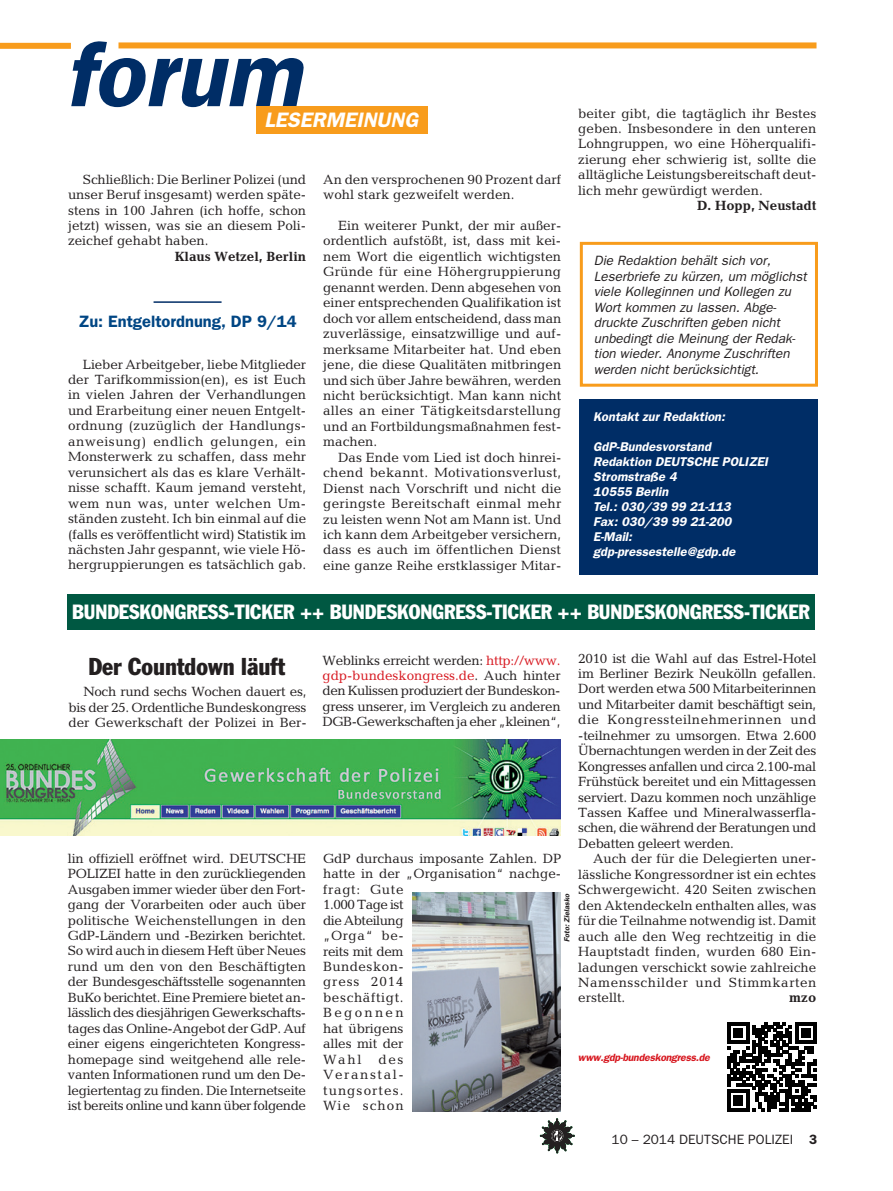
<style>
.page{position:relative;width:893px;height:1191px;background:#fff}
.page>*{position:absolute;margin:0;border:0;box-sizing:border-box;transform-origin:0 0}
.t1{font:italic 600 93px "Franklin Gothic";color:#002d66}
.t2{font:condensed 24px "Franklin Gothic";color:#231f20}
.t3{font:italic 600 21px "Franklin Gothic";color:#fff}
.t4{font:condensed 20.25px "Franklin Gothic";color:#fff}
.t5{font:600 16.5px "Franklin Gothic";color:#004684}
.t6{font:13.5px/15.5px "Candida";color:#231f20;text-align:justify}
.t7{font:italic 13.5px/15.5px "Franklin Gothic";color:#231f20}
.t8{font:700 13.5px "Candida";color:#231f20}
.t9{font:13.5px "Franklin Gothic";color:#231f20}
.t10{font:italic 600 12.75px/15px "Franklin Gothic";color:#fff}
.t11{font:italic 600 10.5px "Franklin Gothic";letter-spacing:-.02em;color:#d7171f}
.t12{font:italic 600 7.5px "Franklin Gothic";color:#231f20}
.s1{color:#d7171f}
.s2{font-weight:600}
</style>
<div class="page">
<svg style="left:540px;top:1118px;width:34px;height:35px"></svg>
<div style="left:118px;top:42px;width:698px;height:6px;background:#f89c1c"></div>
<div style="left:256px;top:106px;width:171px;height:28px;background:#f89c1c"></div>
<div style="left:0;top:43px;width:71px;height:6px;background:#f89c1c"></div>
<div style="left:580px;top:242px;width:238px;height:145px;border:3px solid #f89c1c"></div>
<div style="left:580px;top:399px;width:238px;height:175px;background:#002d66"></div>
<hr style="left:154px;top:301px;width:68px;height:2px;background:#002d66">
<img style="left:0;top:739px;width:561px;height:97px">
<svg style="left:728px;top:1022px;width:88px;height:89px"></svg>
<img style="left:413px;top:892px;width:147px;height:219px">
<div style="left:67px;top:594px;width:748px;height:35px;background:#005842"></div>
<h1 class="t1" style="left:65px;top:19px;width:238px">forum</h1>
<h3 class="t3" style="left:264px;top:107px;width:155px">LESERMEINUNG</h3>
<p class="t6" style="left:68px;top:171px;width:240px;text-indent:15px">Schließlich: Die Berliner Polizei (und unser Beruf insgesamt) werden späte&shy;stens in 100 Jahren (ich hoffe, schon jetzt) wissen, was sie an diesem Poli&shy;zeichef gehabt haben.</p>
<p class="t8" style="left:175px;top:249px;width:133px">Klaus Wetzel, Berlin</p>
<p class="t5" style="left:78px;top:311px;width:220px">Zu: Entgeltordnung, DP 9/14</p>
<p class="t6" style="left:68px;top:356px;width:240px;text-indent:15px">Lieber Arbeitgeber, liebe Mitglieder der Tarifkommission(en), es ist Euch in vielen Jahren der Verhandlungen und Erarbeitung einer neuen Entgelt&shy;ordnung (zuzüglich der Handlungs&shy;anweisung) endlich gelungen, ein Monsterwerk zu schaffen, dass mehr verunsichert als das es klare Verhält&shy;nisse schafft. Kaum jemand versteht, wem nun was, unter welchen Um&shy;ständen zusteht. Ich bin einmal auf die (falls es veröffentlicht wird) Statistik im nächsten Jahr gespannt, wie viele Hö&shy;hergruppierungen es tatsächlich gab.</p>
<p class="t6" style="left:323px;top:171px;width:240px">An den versprochenen 90 Prozent darf wohl stark gezweifelt werden.</p>
<p class="t6" style="left:323px;top:218px;width:240px;text-indent:15px">Ein weiterer Punkt, der mir außer&shy;ordentlich aufstößt, ist, dass mit kei&shy;nem Wort die eigentlich wichtigsten Gründe für eine Höhergruppierung genannt werden. Denn abgesehen von einer entsprechenden Qualifikation ist doch vor allem entscheidend, dass man zuverlässige, einsatzwillige und auf&shy;merksame Mitarbeiter hat. Und eben jene, die diese Qualitäten mitbringen und sich über Jahre bewähren, werden nicht berücksichtigt. Man kann nicht alles an einer Tätigkeitsdarstellung und an Fortbildungsmaßnahmen fest&shy;machen.</p>
<p class="t6" style="left:323px;top:449px;width:240px;text-indent:15px">Das Ende vom Lied ist doch hinrei&shy;chend bekannt. Motivationsverlust, Dienst nach Vorschrift und nicht die geringste Bereitschaft einmal mehr zu leisten wenn Not am Mann ist. Und ich kann dem Arbeitgeber versichern, dass es auch im öffentlichen Dienst eine ganze Reihe erstklassiger Mitar-</p>
<p class="t6" style="left:578px;top:105px;width:240px">beiter gibt, die tagtäglich ihr Bestes geben. Insbesondere in den unteren Lohngruppen, wo eine Höherqualifi&shy;zierung eher schwierig ist, sollte die alltägliche Leistungsbereitschaft deut&shy;lich mehr gewürdigt werden.</p>
<p class="t8" style="left:697px;top:198px;width:121px">D. Hopp, Neustadt</p>
<p class="t7" style="left:594px;top:253px;width:215px">Die Redaktion behält sich vor,<br>Leserbriefe zu kürzen, um möglichst viele Kolleginnen und Kollegen zu<br>Wort kommen zu lassen. Abge&shy;druckte Zuschriften geben nicht unbedingt die Meinung der Redak&shy;tion wieder. Anonyme Zuschriften werden nicht berücksichtigt.</p>
<p class="t10" style="left:593px;top:409px;width:133px">Kontakt zur Redaktion:</p>
<p class="t10" style="left:593px;top:439px;width:176px">GdP-Bundesvorstand<br>Redaktion DEUTSCHE POLIZEI<br>Stromstraße 4<br>10555 Berlin<br>Tel.: 030/39 99 21-113<br>Fax: 030/39 99 21-200<br>E-Mail: gdp-pressestelle@gdp.de</p>
<h3 class="t4" style="left:72px;top:599px;width:739px">BUNDESKONGRESS-TICKER ++ BUNDESKONGRESS-TICKER ++ BUNDESKONGRESS-TICKER</h3>
<h2 class="t2" style="left:88px;top:652px;width:198px">Der Countdown läuft</h2>
<p class="t6" style="left:322px;top:652px;width:240px">Weblinks erreicht werden: <span class="s1">http://www. gdp-bundeskongress.de</span>. Auch hinter den Kulissen produziert der Bundeskon&shy;gress unserer, im Vergleich zu anderen DGB-Gewerkschaften ja eher „kleinen“,</p>
<p class="t6" style="left:578px;top:650px;width:240px">2010 ist die Wahl auf das Estrel-Hotel im Berliner Bezirk Neukölln gefallen.<br>Dort werden etwa 500 Mitarbeiterinnen und Mitarbeiter damit beschäftigt sein, die Kongressteilnehmerinnen und -teilnehmer zu umsorgen. Etwa 2.600<br>Übernachtungen werden in der Zeit des Kongresses anfallen und circa 2.100-mal Frühstück bereitet und ein Mittagessen serviert. Dazu kommen noch unzählige Tassen Kaffee und Mineralwasserfla&shy;schen, die während der Beratungen und Debatten geleert werden.</p>
<p class="t6" style="left:578px;top:851px;width:240px;text-indent:15px">Auch der für die Delegierten uner&shy;lässliche Kongressordner ist ein echtes Schwergewicht. 420 Seiten zwischen den Aktendeckeln enthalten alles, was für die Teilnahme notwendig ist. Damit auch alle den Weg rechtzeitig in die Hauptstadt finden, wurden 680 Ein&shy;ladungen verschickt sowie zahlreiche Namensschilder und Stimmkarten erstellt.</p>
<p class="t6" style="left:68px;top:684px;width:240px;text-indent:15px">Noch rund sechs Wochen dauert es, bis der 25. Ordentliche Bundeskongress der Gewerkschaft der Polizei in Ber-</p>
<p class="t6" style="left:68px;top:850px;width:240px">lin offiziell eröffnet wird. DEUTSCHE POLIZEI hatte in den zurückliegenden Ausgaben immer wieder über den Fort&shy;gang der Vorarbeiten oder auch über politische Weichenstellungen in den GdP-Ländern und -Bezirken berichtet.<br>So wird auch in diesem Heft über Neues rund um den von den Beschäftigten der Bundesgeschäftsstelle sogenannten BuKo berichtet. Eine Premiere bietet an&shy;lässlich des diesjährigen Gewerkschafts&shy;tages das Online-Angebot der GdP. Auf einer eigens eingerichteten Kongress&shy;homepage sind weitgehend alle rele&shy;vanten Informationen rund um den De&shy;legiertentag zu finden. Die Internetseite ist bereits online und kann über folgende</p>
<p class="t6" style="left:323px;top:850px;width:240px;text-align:left">GdP durchaus imposante Zahlen. DP hatte in der „Organisation“ nachge&shy;fragt: Gute<br>1.000 Tage ist<br>die Abteilung<br>„Orga“ be-<br>reits mit dem<br>Bundeskon-<br>gress 2014<br>beschäftigt.<br>Begonnen<br>hat übrigens<br>alles mit der<br>Wahl</p>
<p class="t12" style="left:563px;top:942px;width:50px;rotate:-90deg">Foto: Zielasko</p>
<p class="t8" style="left:789px;top:990px;width:28px">mzo</p>
<p class="t11" style="left:578px;top:1050px;width:134px">www.gdp-bundeskongress.de</p>
<p class="t6" style="left:323px;top:1051px;width:82px;text-indent:55px">des Veranstal&shy;tungsortes.<br>Wie schon</p>
<p class="t9" style="left:612px;top:1131px;width:207px">10 – 2014 DEUTSCHE POLIZEI <span class="s2">3</span></p>
</div>
